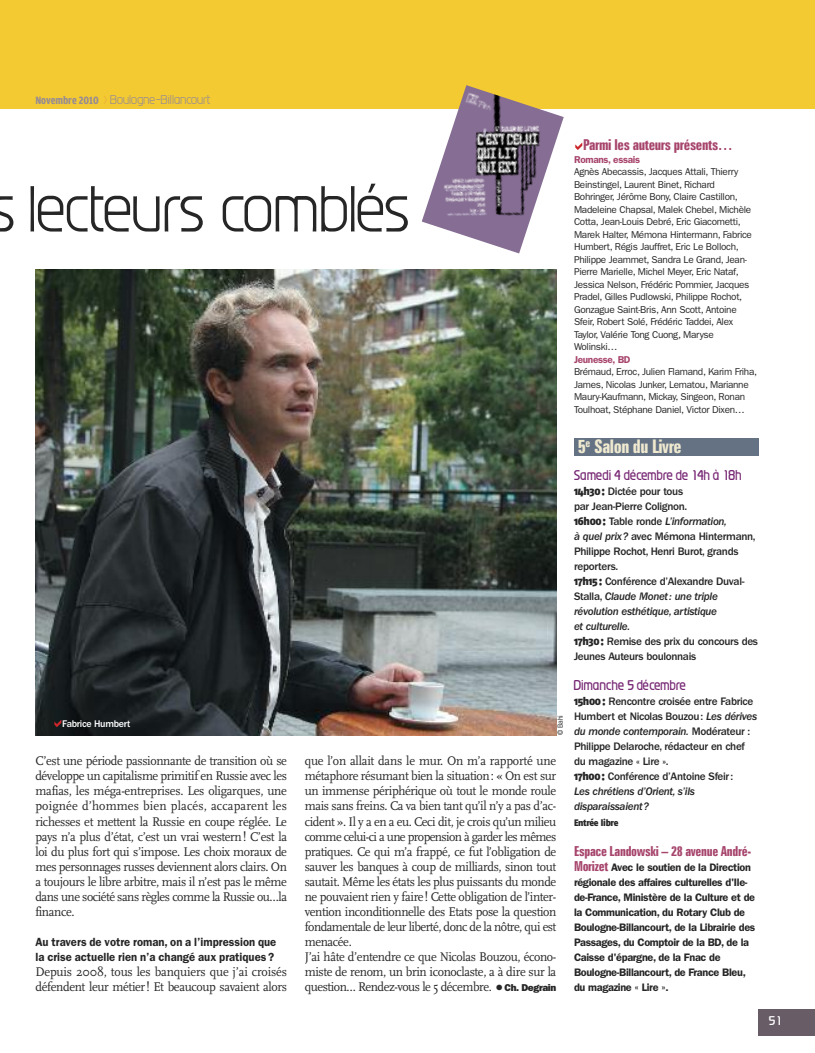
<style>
.page{position:relative;width:815px;height:1053px;background:#fff}
.page>*{position:absolute;margin:0;border:0;box-sizing:border-box;transform-origin:0 0}
.t1{font:300 57.5px "Prosper";letter-spacing:-.01em;color:#272627}
.t2{font:700 extra-condensed 18.75px "Zurich BT";letter-spacing:-.02em;color:#efe9cf}
.t3{font:700 extra-condensed 15px "Zurich BT";letter-spacing:-.02em;color:#a7456c}
.t4{font:700 extra-condensed 13.75px "Zurich BT";letter-spacing:-.02em;color:#a7456c}
.t5{font:13.12px/15px "Scala";letter-spacing:-.03em;color:#272627;scale:.95 1}
.t6{font:500 12.5px "Prosper";color:#772874;scale:.9 1}
.t7{font:600 11.88px/15px "Franklin Gothic";color:#272627;scale:.95 1}
.t8{font:500 11.25px/15px "Franklin Gothic";letter-spacing:-.03em;color:#272627}
.t9{font:300 11.25px "Prosper";letter-spacing:.015em;color:#958a95}
.t10{font:500 11.25px "Prosper";color:#fff}
.t11{font:600 10.88px/15px "Franklin Gothic";letter-spacing:-.03em;color:#272627}
.t12{font:10px/12.5px "Franklin Gothic";letter-spacing:-.03em;color:#272627}
.t13{font:600 10px "Franklin Gothic";letter-spacing:-.03em;color:#a7456c}
.t14{font:500 10px "Franklin Gothic";letter-spacing:-.03em;color:#fff}
.t15{font:900 9.38px "Fago No";letter-spacing:-.035em;color:#272627;scale:.9 1}
.t16{font:7.5px "Franklin Gothic";color:#272627;scale:.9 1}
.s1{font-family:"Amplitude Cond";font-weight:700}
.s2{font-family:"Franklin Gothic";font-weight:800;font-size:16.25px}
.s3{font-family:"Franklin Gothic";font-weight:800;font-size:10px}
.s4{font-family:"Fago No";font-weight:900}
.s5{font-style:italic}
.s6{font-family:"Zurich BT";font-weight:700;font-stretch:extra-condensed;font-size:13.75px;color:#a7456c}
</style>
<div class="page">
<div style="left:758px;top:1008px;width:57px;height:27px;background:#685d67"></div>
<div style="left:0;top:0;width:815px;height:109px;background:#f3ca32"></div>
<svg style="left:575px;top:143px;width:7px;height:7px"></svg>
<div style="left:574px;top:437px;width:184px;height:18px;background:#647284"></div>
<img style="left:35px;top:269px;width:521px;height:466px">
<img style="left:422px;top:85px;width:142px;height:168px">
<svg style="left:54px;top:719px;width:7px;height:8px"></svg>
<p class="t9" style="left:35px;top:95px;width:177px"><span class="s1">Novembre 2010</span> Boulogne-Billancourt</p>
<h1 class="t1" style="left:-10px;top:186px;width:422px">s lecteurs comblés</h1>
<p class="t14" style="left:62px;top:720px;width:70px">Fabrice Humbert</p>
<p class="t16" style="left:558px;top:735px;width:24px;rotate:-90deg">© Bahi</p>
<p class="t5" style="left:35px;top:753px;width:266px;text-align:justify">C’est une période passionnante de transition où se développe un capitalisme primitif en Russie avec les mafias, les méga-entreprises. Les oligarques, une poignée d’hommes bien placés, accaparent les richesses et mettent la Russie en coupe réglée. Le pays n’a plus d’état, c’est un vrai western! C’est la loi du plus fort qui s’impose. Les choix moraux de mes personnages russes deviennent alors clairs. On a toujours le libre arbitre, mais il n’est pas le même dans une société sans règles comme la Russie ou…la finance.</p>
<p class="t7" style="left:35px;top:934px;width:255px">Au travers de votre roman, on a l’impression que la crise actuelle rien n’a changé aux pratiques ?</p>
<p class="t5" style="left:35px;top:963px;width:266px">Depuis 2008, tous les banquiers que j’ai croisés défendent leur métier! Et beaucoup savaient alors</p>
<p class="t5" style="left:305px;top:753px;width:266px">que l’on allait dans le mur. On m’a rapporté une métaphore résumant bien la situation: « On est sur un immense périphérique où tout le monde roule mais sans freins. Ca va bien tant qu’il n’y a pas d’ac&shy;cident ». Il y a en a eu. Ceci dit, je crois qu’un milieu comme celui-ci a une propension à garder les mêmes pratiques. Ce qui m’a frappé, ce fut l’obligation de sauver les banques à coup de milliards, sinon tout sautait. Même les états les plus puissants du monde ne pouvaient rien y faire! Cette obligation de l’inter&shy;vention inconditionnelle des Etats pose la question fondamentale de leur liberté, donc de la nôtre, qui est menacée.<br>J’ai hâte d’entendre ce que Nicolas Bouzou, écono&shy;miste de renom, un brin iconoclaste, a à dire sur la question… Rendez-vous le 5 décembre. <span class="s2">•</span><span class="s3">Ch. Degrain</span></p>
<p class="t3" style="left:583px;top:139px;width:151px">Parmi les auteurs présents…</p>
<p class="t13" style="left:574px;top:156px;width:68px">Romans, essais</p>
<p class="t12" style="left:574px;top:166px;width:179px">Agnès Abecassis, Jacques Attali, Thierry Beinstingel, Laurent Binet, Richard Bohringer, Jérôme Bony, Claire Castillon, Madeleine Chapsal, Malek Chebel, Michèle Cotta, Jean-Louis Debré, Eric Giacometti, Marek Halter, Mémona Hintermann, Fabrice Humbert, Régis Jauffret, Eric Le Bolloch, Philippe Jeammet, Sandra Le Grand, Jean-Pierre Marielle, Michel Meyer, Eric Nataf, Jessica Nelson, Frédéric Pommier, Jacques Pradel, Gilles Pudlowski, Philippe Rochot, Gonzague Saint-Bris, Ann Scott, Antoine Sfeir, Robert Solé, Frédéric Taddei, Alex Taylor, Valérie Tong Cuong, Maryse Wolinski…</p>
<p class="t13" style="left:574px;top:356px;width:58px">Jeunesse, BD</p>
<p class="t12" style="left:574px;top:366px;width:185px">Brémaud, Erroc, Julien Flamand, Karim Friha, James, Nicolas Junker, Lematou, Marianne Maury-Kaufmann, Mickay, Singeon, Ronan Toulhoat, Stéphane Daniel, Victor Dixen…</p>
<h2 class="t2" style="left:578px;top:439px;width:105px">5<sup>e</sup> Salon du Livre</h2>
<p class="t6" style="left:574px;top:470px;width:188px">Samedi 4 décembre de 14h à 18h</p>
<p class="t8" style="left:574px;top:485px;width:186px"><span class="s4">14h30:</span> Dictée pour tous<br>par Jean-Pierre Colignon.<br><span class="s4">16h00:</span> Table ronde <span class="s5">L’information,<br>à quel prix?</span> avec Mémona Hintermann,<br>Philippe Rochot, Henri Burot, grands reporters.<br><span class="s4">17h15:</span> Conférence d’Alexandre Duval-<br>Stalla, <span class="s5">Claude Monet: une triple révolution esthétique, artistique<br>et culturelle.<br></span><span class="s4">17h30:</span> Remise des prix du concours des<br>Jeunes Auteurs boulonnais</p>
<p class="t6" style="left:574px;top:680px;width:126px">Dimanche 5 décembre</p>
<p class="t8" style="left:574px;top:695px;width:185px"><span class="s4">15h00:</span> Rencontre croisée entre Fabrice<br>Humbert et Nicolas Bouzou: <span class="s5">Les dérives du monde contemporain.</span> Modérateur :<br>Philippe Delaroche, rédacteur en chef du magazine « Lire ».<br><span class="s4">17h00:</span> Conférence d’Antoine Sfeir:<br><span class="s5">Les chrétiens d’Orient, s’ils disparaissaient?</span></p>
<p class="t15" style="left:574px;top:818px;width:51px">Entrée libre</p>
<p class="t4" style="left:574px;top:845px;width:179px">Espace Landowski – 28 avenue André-</p>
<p class="t11" style="left:574px;top:860px;width:183px"><span class="s6">Morizet</span> Avec le soutien de la Direction régionale des affaires culturelles d'Ile&shy;de-France, Ministère de la Culture et de la Communication, du Rotary Club de Boulogne-Billancourt, de la Librairie des Passages, du Comptoir de la BD, de la Caisse d'épargne, de la Fnac de Boulogne-Billancourt, de France Bleu, du magazine « Lire ».</p>
<p class="t10" style="left:769px;top:1016px;width:14px">51</p>
</div>
